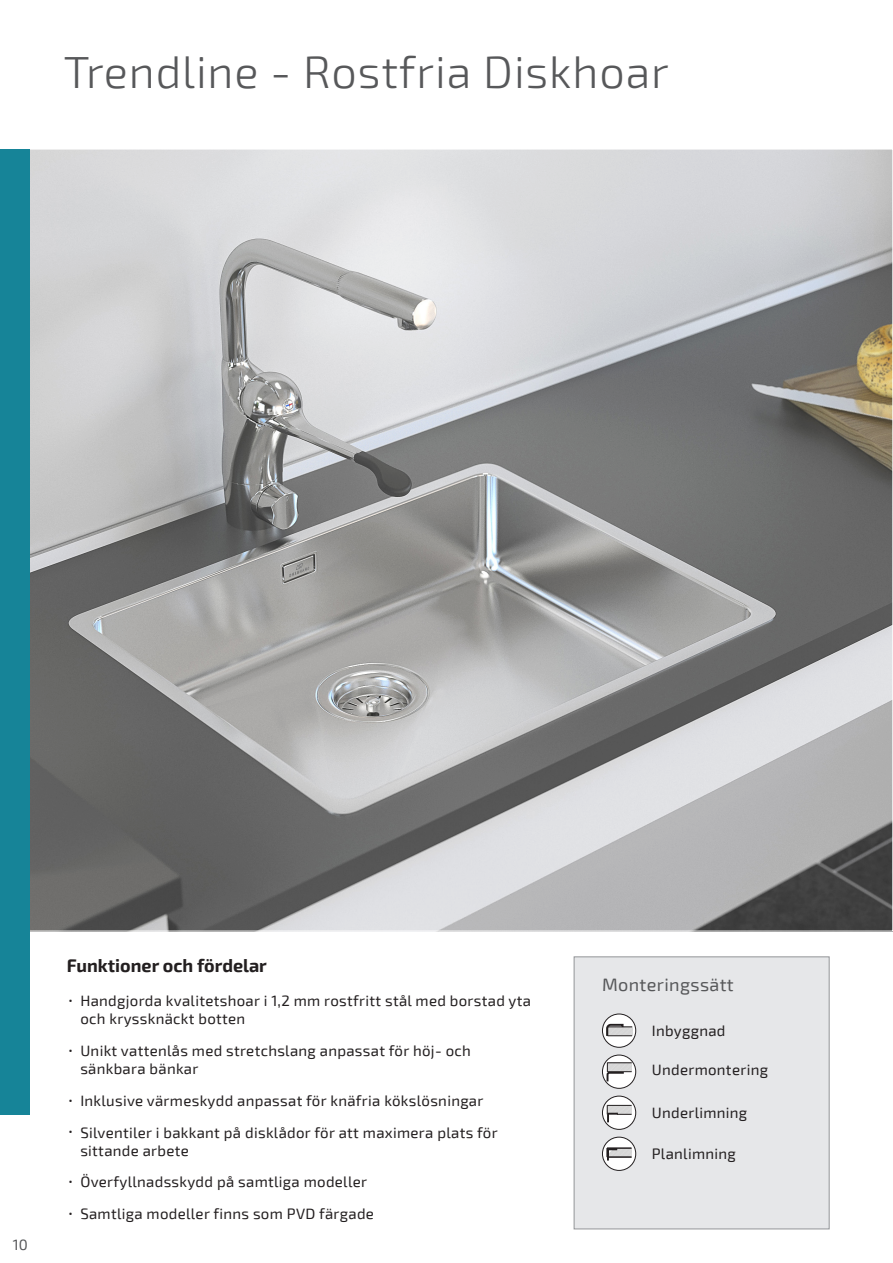
<style>
.page{position:relative;width:893px;height:1263px;background:#fff}
.page>*{position:absolute;margin:0;border:0;box-sizing:border-box;transform-origin:0 0}
.Produkt-Rubrik{font:300 45px "Exo 2";letter-spacing:.02em;color:#57585a}
.t1{font:700 18px "Exo 2";color:#231f20}
.Produkt-Rubrik-2{font:18px "Exo 2";letter-spacing:.02em;color:#57585a}
.Text_8{font:15px/18px "Exo 2";letter-spacing:.02em;color:#231f20}
.t2{font:15px "Exo 2";color:#57585a}
.t3{font:12px "Exo 2";color:#231f20}
</style>
<div class="page">
<img style="left:30px;top:151px;width:861px;height:778px">
<div style="left:574px;top:957px;width:255px;height:272px;background:#e6e7e9;border:1px solid #939598"></div>
<svg style="left:602px;top:1014px;width:34px;height:33px"></svg>
<div style="left:602px;top:1014px;width:34px;height:33px;border:1px solid #231f20;border-radius:50%"></div>
<svg style="left:605px;top:1023px;width:27px;height:15px"></svg>
<svg style="left:602px;top:1055px;width:34px;height:33px"></svg>
<div style="left:602px;top:1055px;width:34px;height:34px;border:1px solid #231f20;border-radius:50%"></div>
<svg style="left:606px;top:1062px;width:26px;height:21px"></svg>
<svg style="left:602px;top:1096px;width:34px;height:33px"></svg>
<div style="left:602px;top:1096px;width:34px;height:34px;border:1px solid #231f20;border-radius:50%"></div>
<svg style="left:606px;top:1105px;width:26px;height:19px"></svg>
<svg style="left:602px;top:1137px;width:34px;height:33px"></svg>
<div style="left:602px;top:1137px;width:34px;height:34px;border:1px solid #231f20;border-radius:50%"></div>
<svg style="left:606px;top:1147px;width:25px;height:15px"></svg>
<div style="left:0;top:149px;width:30px;height:965px;background:#168498"></div>
<p class="Produkt-Rubrik" style="left:64px;top:46px;width:607px">Trendline - Rostfria Diskhoar</p>
<p class="t2" style="left:13px;top:1236px;width:17px">10</p>
<p class="t1" style="left:67px;top:955px;width:202px">Funktioner och fördelar</p>
<p class="t3" style="left:68px;top:993px;width:6px">•</p>
<p class="Text_8" style="left:80px;top:992px;width:452px">Handgjorda kvalitetshoar i 1,2 mm rostfritt stål med borstad yta och kryssknäckt botten</p>
<p class="t3" style="left:68px;top:1043px;width:6px">•</p>
<p class="Text_8" style="left:80px;top:1042px;width:392px">Unikt vattenlås med stretchslang anpassat för höj- och sänkbara bänkar</p>
<p class="t3" style="left:68px;top:1092px;width:6px">•</p>
<p class="Text_8" style="left:80px;top:1092px;width:405px">Inklusive värmeskydd anpassat för knäfria kökslösningar</p>
<p class="t3" style="left:68px;top:1124px;width:6px">•</p>
<p class="Text_8" style="left:80px;top:1123px;width:419px">Silventiler i bakkant på disklådor för att maximera plats för sittande arbete</p>
<p class="t3" style="left:68px;top:1174px;width:6px">•</p>
<p class="Text_8" style="left:80px;top:1173px;width:288px">Överfyllnadsskydd på samtliga modeller</p>
<p class="t3" style="left:68px;top:1206px;width:6px">•</p>
<p class="Text_8" style="left:80px;top:1205px;width:295px">Samtliga modeller finns som PVD färgade</p>
<p class="Produkt-Rubrik-2" style="left:602px;top:974px;width:133px">Monteringssätt</p>
<p class="Text_8" style="left:652px;top:1022px;width:75px">Inbyggnad</p>
<p class="Text_8" style="left:652px;top:1061px;width:118px">Undermontering</p>
<p class="Text_8" style="left:652px;top:1104px;width:97px">Underlimning</p>
<p class="Text_8" style="left:652px;top:1145px;width:86px">Planlimning</p>
</div>
